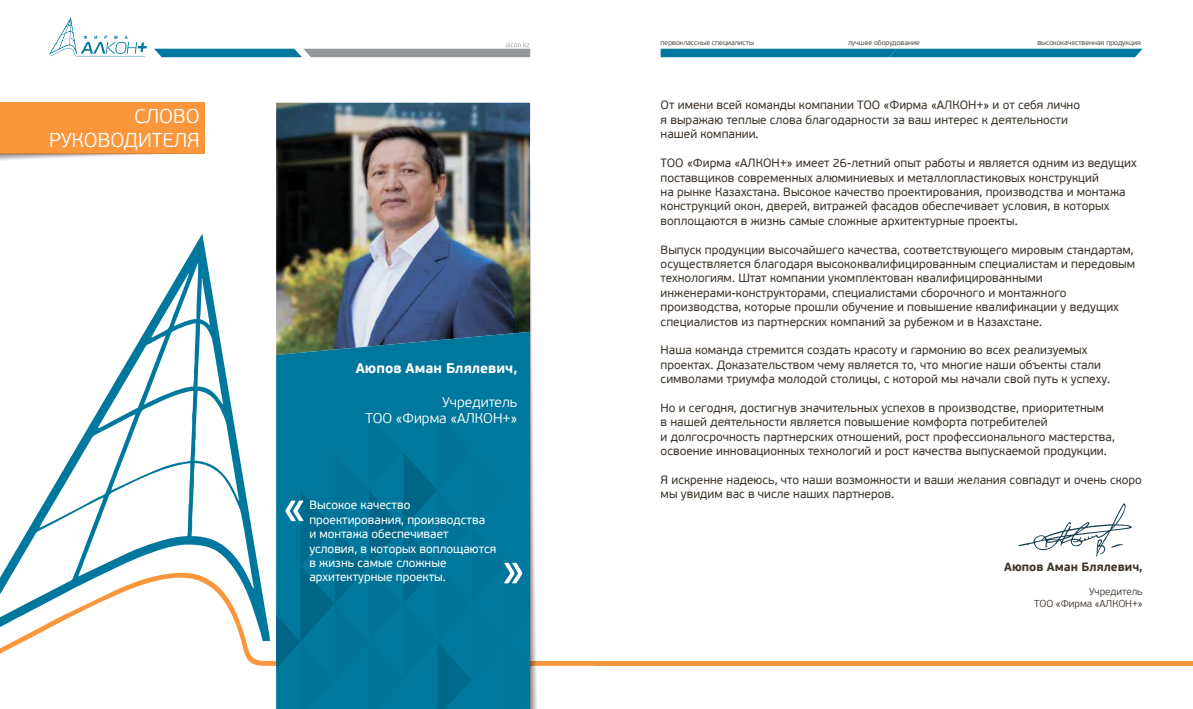
<style>
.page{position:relative;width:1193px;height:709px;background:#fff}
.page>*{position:absolute;margin:0;border:0;box-sizing:border-box;transform-origin:0 0}
.t1{font:300 20px/24px "PF Beau Sans Pro";color:#fff;text-align:right}
.t2{font:300 14px/16.8px "PF Beau Sans Pro";color:#fff;text-align:right}
.t3{font:700 14px "PF Beau Sans Pro";color:#fff}
.t4{font:12px/14.4px "PF Beau Sans Pro";color:#3c342a}
.t5{font:12px/14.4px "PF Beau Sans Pro";color:#fff}
.t6{font:700 12px "PF Beau Sans Pro";color:#3c342a}
.t7{font:300 10px/12px "PF Beau Sans Pro";color:#3c342a;text-align:right}
.t8{font:300 7px "PF Beau Sans Pro";color:#3b3228}
</style>
<div class="page">
<svg style="left:5px;top:234px;width:254px;height:335px"></svg>
<svg style="left:0;top:569px;width:595px;height:97px"></svg>
<img style="left:276px;top:103px;width:266px;height:606px">
<svg style="left:49px;top:17px;width:98px;height:39px"></svg>
<svg style="left:154px;top:42px;width:376px;height:15px"></svg>
<div style="left:0;top:103px;width:204px;height:51px;background:#fb963b"></div>
<svg style="left:0;top:154px;width:163px;height:7px"></svg>
<hr style="left:595px;top:661px;width:598px;height:4px;background:#fb963b">
<div style="left:660px;top:49px;width:482px;height:8px;background:#00789d"></div>
<svg style="left:1018px;top:503px;width:114px;height:53px"></svg>
<p class="t8" style="left:660px;top:39px;width:95px">первоклассные специалисты</p>
<p class="t8" style="left:848px;top:39px;width:73px">лучшее оборудование</p>
<p class="t8" style="left:1037px;top:39px;width:105px">высококачественная продукция</p>
<h1 class="t1" style="left:49px;top:104px;width:152px">СЛОВО<br>РУКОВОДИТЕЛЯ</h1>
<p class="t4" style="left:660px;top:98px;width:421px">От имени всей команды компании ТОО «Фирма «АЛКОН+» и от себя лично я выражаю теплые слова благодарности за ваш интерес к деятельности нашей компании.</p>
<p class="t4" style="left:660px;top:156px;width:478px">ТОО «Фирма «АЛКОН+» имеет 26-летний опыт работы и является одним из ведущих поставщиков современных алюминиевых и металлопластиковых конструкций<br>на рынке Казахстана. Высокое качество проектирования, производства и монтажа конструкций окон, дверей, витражей фасадов обеспечивает условия, в которых воплощаются в жизнь самые сложные архитектурные проекты.</p>
<p class="t4" style="left:660px;top:242px;width:476px">Выпуск продукции высочайшего качества, соответствующего мировым стандартам, осуществляется благодаря высококвалифицированным специалистам и передовым технологиям. Штат компании укомплектован квалифицированными инженерами-конструкторами, специалистами сборочного и монтажного производства, которые прошли обучение и повышение квалификации у ведущих специалистов из партнерских компаний за рубежом и в Казахстане.</p>
<p class="t4" style="left:660px;top:343px;width:451px">Наша команда стремится создать красоту и гармонию во всех реализуемых проектах. Доказательством чему является то, что многие наши объекты стали символами триумфа молодой столицы, с которой мы начали свой путь к успеху.</p>
<p class="t4" style="left:660px;top:401px;width:456px">Но и сегодня, достигнув значительных успехов в производстве, приоритетным<br>в нашей деятельности является повышение комфорта потребителей<br>и долгосрочность партнерских отношений, рост профессионального мастерства, освоение инновационных технологий и рост качества выпускаемой продукции.</p>
<p class="t4" style="left:660px;top:473px;width:483px">Я искренне надеюсь, что наши возможности и ваши желания совпадут и очень скоро мы увидим вас в числе наших партнеров.</p>
<p class="t3" style="left:356px;top:359px;width:163px">Аюпов Аман Блялевич,</p>
<p class="t2" style="left:366px;top:394px;width:153px">Учредитель<br>ТОО «Фирма «АЛКОН+»</p>
<p class="t5" style="left:309px;top:498px;width:189px">Высокое качество проектирования, производства<br>и монтажа обеспечивает условия, в которых воплощаются в жизнь самые сложные архитектурные проекты.</p>
<p class="t6" style="left:1004px;top:559px;width:140px">Аюпов Аман Блялевич,</p>
<p class="t7" style="left:1034px;top:585px;width:110px">Учредитель<br>ТОО «Фирма «АЛКОН+»</p>
</div>
